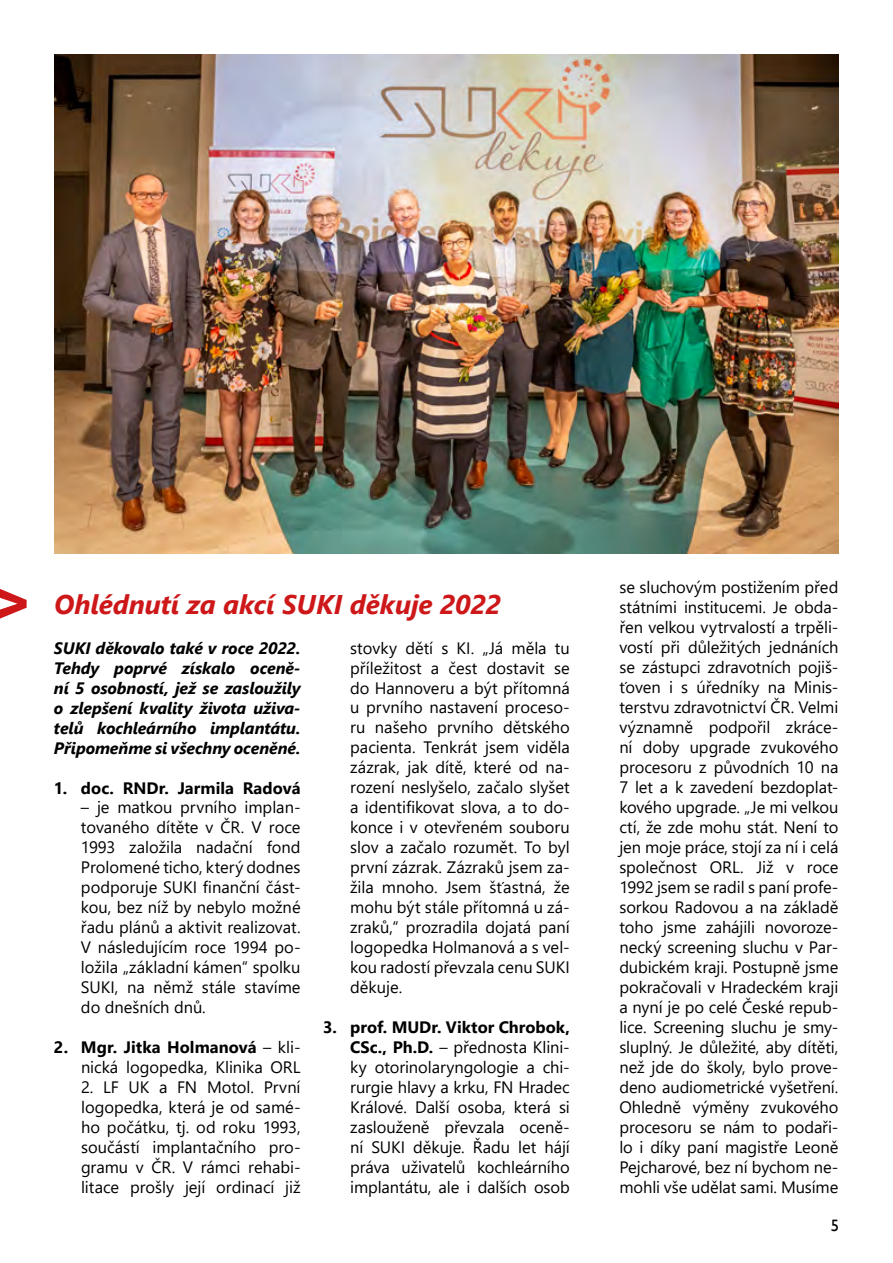
<style>
.page{position:relative;width:893px;height:1263px;background:#fff}
.page>*{position:absolute;margin:0;border:0;box-sizing:border-box;transform-origin:0 0}
.t1{font:italic 700 27px "Segoe UI";letter-spacing:-.005em;color:#cd1719}
.t2{font:16.5px/20px "Segoe UI";color:#000;text-align:justify}
.t3{font:italic 700 16.5px/20px "Segoe UI";letter-spacing:-.005em;color:#000;text-align:justify}
.t4{font:700 16.5px "Segoe UI";letter-spacing:.005em;color:#000}
.t5{font:16.5px "Gill Sans";color:#000}
.s1{font-weight:700}
</style>
<div class="page">
<svg style="left:0;top:589px;width:27px;height:30px"></svg>
<img style="left:54px;top:54px;width:785px;height:500px">
<h1 class="t1" style="left:54px;top:579px;width:449px">Ohlédnutí za akcí SUKI děkuje 2022</h1>
<p class="t3" style="left:54px;top:635px;width:248px">SUKI děkovalo také v roce 2022.<br>Tehdy poprvé získalo oceně&shy;ní 5 osobností, jež se zasloužily o zlepšení kvality života uživa&shy;telů kochleárního implantátu.<br>Připomeňme si všechny oceněné.</p>
<p class="t4" style="left:54px;top:772px;width:248px">1. doc. RNDr. Jarmila Radová</p>
<p class="t2" style="left:81px;top:796px;width:221px">– je matkou prvního implan&shy;tovaného dítěte v ČR. V roce 1993 založila nadační fond Prolomené ticho, který dodnes podporuje SUKI finanční část&shy;kou, bez níž by nebylo možné řadu plánů a aktivit realizovat.<br>V následujícím roce 1994 po&shy;ložila „základní kámen“ spolku SUKI, na němž stále stavíme do dnešních dnů.</p>
<p class="t2" style="left:54px;top:1036px;width:248px;text-align:right"><span class="s1">2. Mgr. Jitka Holmanová</span> – kli&shy;nická logopedka, Klinika ORL</p>
<p class="t2" style="left:81px;top:1076px;width:221px">2. LF UK a FN Motol. První logopedka, která je od samé&shy;ho počátku, tj. od roku 1993, součástí implantačního pro&shy;gramu v ČR. V rámci rehabi&shy;litace prošly její ordinací již</p>
<p class="t2" style="left:350px;top:636px;width:221px">stovky dětí s KI. „Já měla tu příležitost a čest dostavit se do Hannoveru a být přítomná u prvního nastavení proceso&shy;ru našeho prvního dětského pacienta. Tenkrát jsem viděla zázrak, jak dítě, které od na&shy;rození neslyšelo, začalo slyšet a identifikovat slova, a to do&shy;konce i v otevřeném souboru slov a začalo rozumět. To byl první zázrak. Zázraků jsem za&shy;žila mnoho. Jsem šťastná, že mohu být stále přítomná u zá&shy;zraků,“ prozradila dojatá paní logopedka Holmanová a s vel&shy;kou radostí převzala cenu SUKI děkuje.</p>
<p class="t2" style="left:350px;top:1016px;width:221px;text-indent:-27px"><span class="s1">3. prof. MUDr. Viktor Chrobok, CSc., Ph.D.</span> – přednosta Klini&shy;ky otorinolaryngologie a chi&shy;rurgie hlavy a krku, FN Hradec Králové. Další osoba, která si zaslouženě převzala oceně&shy;ní SUKI děkuje. Řadu let hájí práva uživatelů kochleárního implantátu, ale i dalších osob</p>
<p class="t2" style="left:619px;top:576px;width:221px">se sluchovým postižením před státními institucemi. Je obda&shy;řen velkou vytrvalostí a trpěli&shy;vostí při důležitých jednáních se zástupci zdravotních pojiš&shy;ťoven i s úředníky na Minis&shy;terstvu zdravotnictví ČR. Velmi významně podpořil zkráce&shy;ní doby upgrade zvukového procesoru z původních 10 na 7 let a k zavedení bezdoplat&shy;kového upgrade. „Je mi velkou ctí, že zde mohu stát. Není to jen moje práce, stojí za ní i celá společnost ORL. Již v roce 1992 jsem se radil s paní profe&shy;sorkou Radovou a na základě toho jsme zahájili novoroze&shy;necký screening sluchu v Par&shy;dubickém kraji. Postupně jsme pokračovali v Hradeckém kraji a nyní je po celé České repub&shy;lice. Screening sluchu je smy&shy;sluplný. Je důležité, aby dítěti, než jde do školy, bylo prove&shy;deno audiometrické vyšetření.<br>Ohledně výměny zvukového procesoru se nám to podaři&shy;lo i díky paní magistře Leoně Pejcharové, bez ní bychom ne&shy;mohli vše udělat sami. Musíme</p>
<p class="t5" style="left:831px;top:1216px;width:10px">5</p>
</div>
